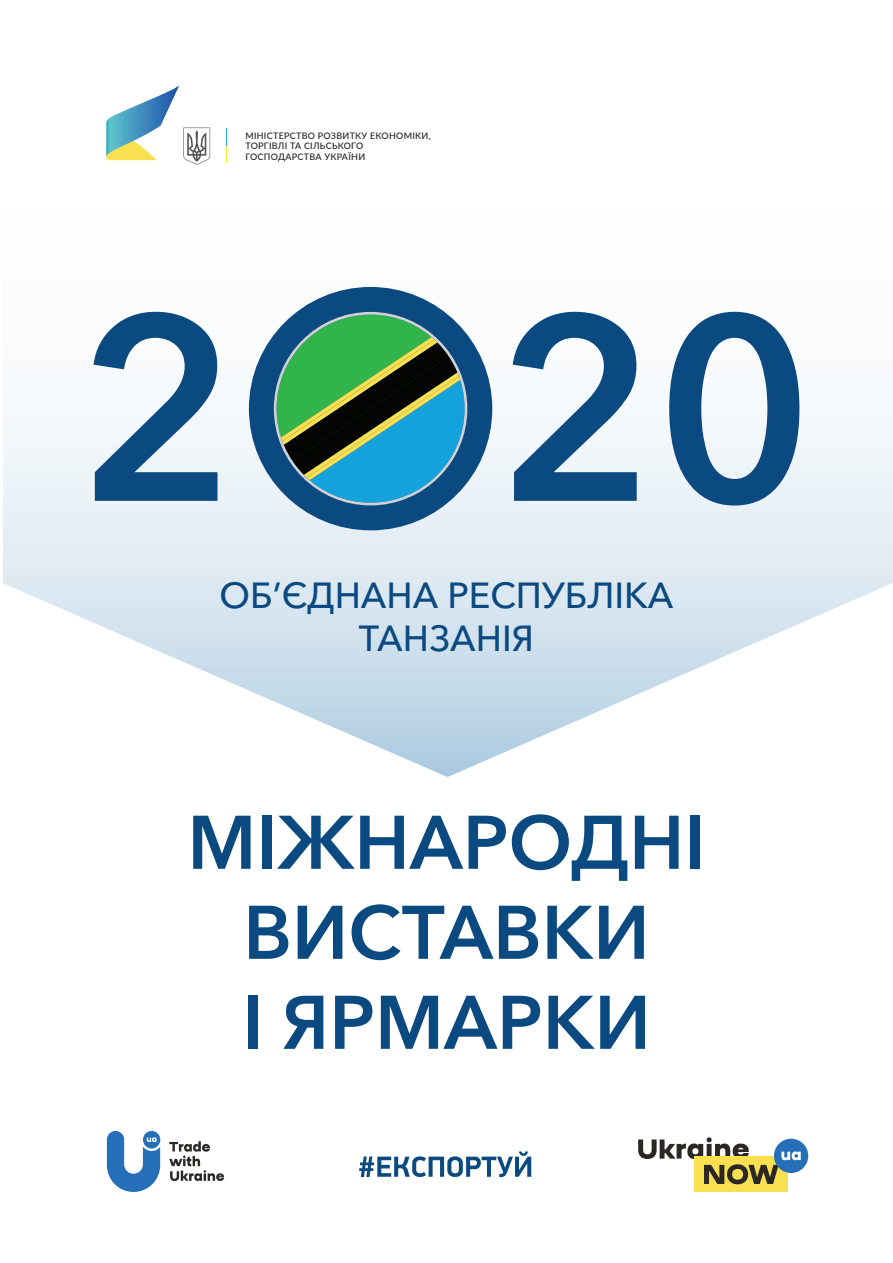
<style>
.page{position:relative;width:893px;height:1263px;background:#fff}
.page>*{position:absolute;margin:0;border:0;box-sizing:border-box;transform-origin:0 0}
.t1{font:600 75px/90px "Avenir Next Cyr";color:#0a4a81;text-align:center}
.t2{font:500 36px/43.2px "Avenir Next Cyr";color:#0a4a81;text-align:center}
.t3{font:500 9px/10.8px "Lato";letter-spacing:.03em;color:#231f20}
</style>
<div class="page">
<svg style="left:359px;top:1151px;width:172px;height:26px"></svg>
<div style="left:694px;top:1157px;width:93px;height:35px;background:#f8e050"></div>
<div style="left:774px;top:1139px;width:34px;height:34px;background:#2570b8;border-radius:50%"></div>
<svg style="left:638px;top:1137px;width:163px;height:47px"></svg>
<svg style="left:169px;top:1141px;width:55px;height:40px"></svg>
<svg style="left:107px;top:1131px;width:53px;height:61px"></svg>
<img style="left:3px;top:127px;width:890px;height:650px">
<div style="left:249px;top:287px;width:243px;height:243px;background:#0a4a81;border-radius:50%"></div>
<svg style="left:106px;top:85px;width:104px;height:80px"></svg>
<svg style="left:227px;top:128px;width:1px;height:34px"></svg>
<svg style="left:94px;top:312px;width:123px;height:189px"></svg>
<svg style="left:513px;top:312px;width:124px;height:189px"></svg>
<svg style="left:669px;top:312px;width:130px;height:193px"></svg>
<svg style="left:274px;top:312px;width:193px;height:193px"></svg>
<p class="t3" style="left:245px;top:130px;width:187px">МІНІСТЕРСТВО РОЗВИТКУ ЕКОНОМІКИ,<br>ТОРГІВЛІ ТА СІЛЬСЬКОГО<br>ГОСПОДАРСТВА УКРАЇНИ</p>
<h2 class="t2" style="left:219px;top:573px;width:455px">ОБ’ЄДНАНА РЕСПУБЛІКА<br>ТАНЗАНІЯ</h2>
<h1 class="t1" style="left:187px;top:797px;width:520px">МІЖНАРОДНІ<br>ВИСТАВКИ<br>І ЯРМАРКИ</h1>
</div>
